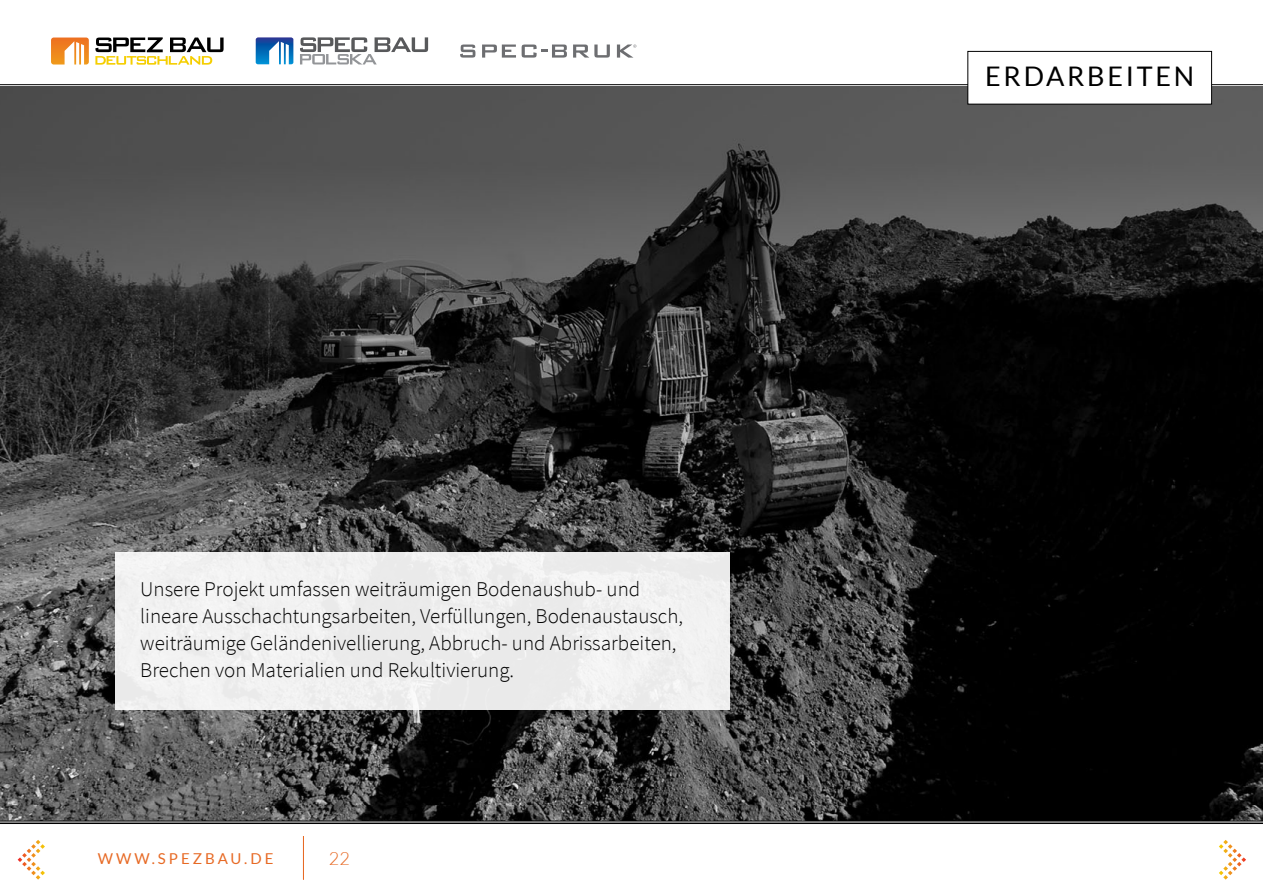
<style>
.page{position:relative;width:1263px;height:893px;background:#fff}
.page>*{position:absolute;margin:0;border:0;box-sizing:border-box;transform-origin:0 0}
.t1{font:27px "Lato";letter-spacing:.1em;color:#000}
.t2{font:300 21px/27px "Source Sans Pro";color:#000}
.t3{font:300 18px "Lato";color:#e76a25}
.t4{font:15px "Lato";letter-spacing:.2em;color:#e76a25}
</style>
<div class="page">
<img style="left:0;top:86px;width:1263px;height:735px">
<div style="left:115px;top:553px;width:614px;height:157px;background:#f0f0f0"></div>
<hr style="left:0;top:84px;width:1263px;height:1px;background:#000">
<img style="left:256px;top:37px;width:37px;height:27px">
<svg style="left:300px;top:37px;width:128px;height:27px"></svg>
<svg style="left:460px;top:45px;width:15px;height:13px"></svg>
<svg style="left:482px;top:45px;width:34px;height:13px"></svg>
<svg style="left:522px;top:45px;width:45px;height:13px"></svg>
<svg style="left:573px;top:45px;width:37px;height:13px"></svg>
<svg style="left:617px;top:45px;width:19px;height:13px"></svg>
<svg style="left:51px;top:38px;width:38px;height:27px"></svg>
<svg style="left:95px;top:37px;width:129px;height:28px"></svg>
<hr style="left:0;top:821px;width:1263px;height:1px;background:#000">
<hr style="left:303px;top:836px;width:1px;height:44px;background:#e76a25">
<div style="left:968px;top:51px;width:243px;height:53px;background:#fff"></div>
<div style="left:967px;top:51px;width:245px;height:53px;border:1px solid #000"></div>
<svg style="left:1219px;top:840px;width:27px;height:40px"></svg>
<svg style="left:18px;top:840px;width:27px;height:40px"></svg>
<hr style="left:0;top:822px;width:1263px;height:2px;background:#000">
<p class="t2" style="left:140px;top:575px;width:544px">Unsere Projekt umfassen weiträumigen Bodenaushub- und lineare Ausschachtungsarbeiten, Verfüllungen, Bodenaustausch, weiträumige Geländenivellierung, Abbruch- und Abrissarbeiten, Brechen von Materialien und Rekultivierung.</p>
<p class="t4" style="left:98px;top:850px;width:177px">WWW.SPEZBAU.DE</p>
<p class="t3" style="left:329px;top:849px;width:22px">22</p>
<p class="t1" style="left:985px;top:61px;width:211px">ERDARBEITEN</p>
</div>
